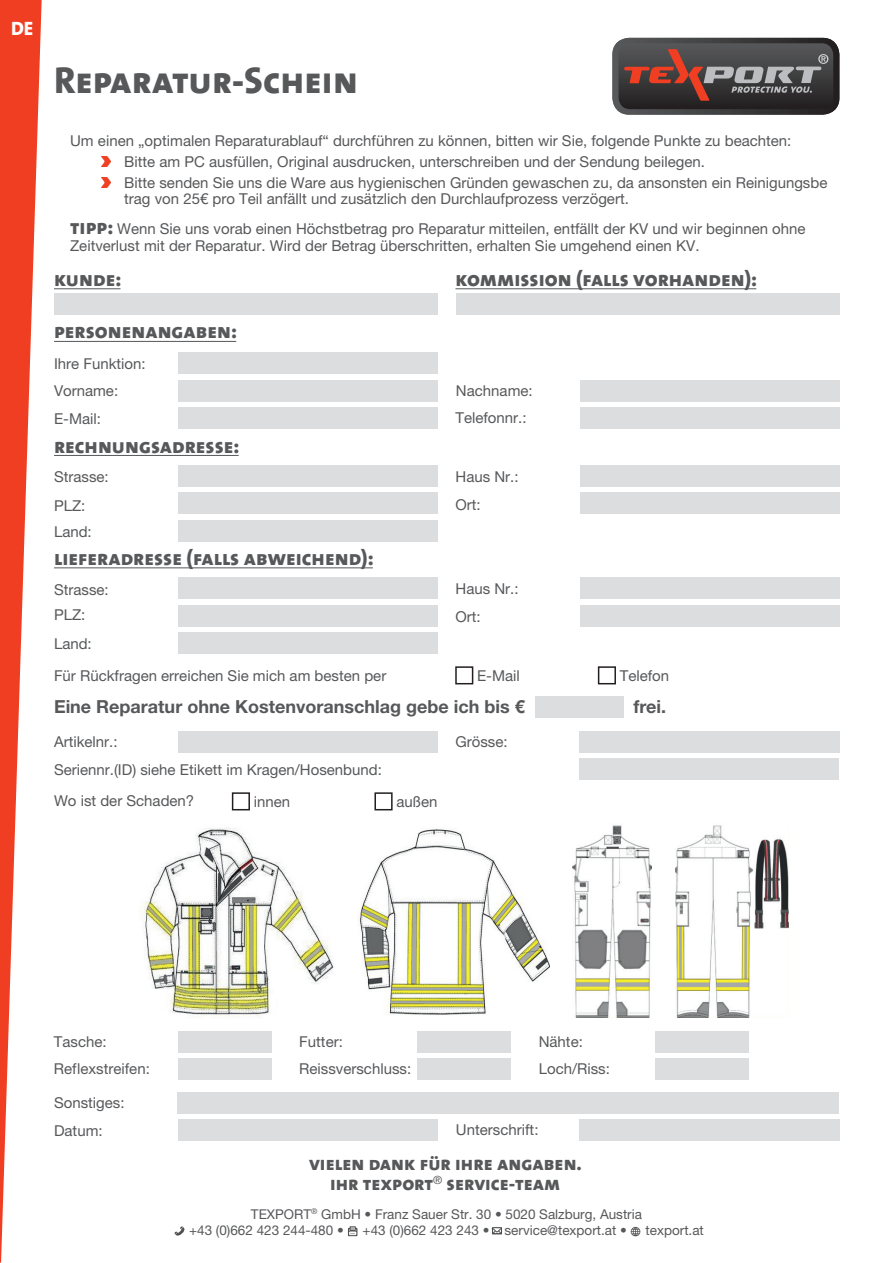
<style>
.page{position:relative;width:893px;height:1263px;background:#fff}
.page>*{position:absolute;margin:0;border:0;box-sizing:border-box;transform-origin:0 0}
.t1{font:37.5px "The Sans Extra Bold Caps";color:#57585a}
.t2{font:21px "The Sans Extra Bold Caps";color:#57585a}
.t3{font:19.5px/20.7px "The Sans Extra Bold Caps";color:#57585a;text-align:center}
.t4{font:19.5px "The Sans Extra Bold Caps";color:#fff}
.t5{font:700 18px "Helvetica Neue LT Pro";color:#57585a}
.t6{font:15px/27.3px "Helvetica Neue LT Pro";color:#57585a}
.t7{font:13.5px/16.5px "Helvetica Neue LT Pro";color:#57585a}
.s1{font-family:"The Sans Extra Bold Caps";font-size:21px}
</style>
<div class="page">
<svg style="left:174px;top:1226px;width:11px;height:10px"></svg>
<svg style="left:630px;top:1226px;width:11px;height:11px"></svg>
<svg style="left:491px;top:1227px;width:11px;height:8px"></svg>
<svg style="left:348px;top:1226px;width:10px;height:11px"></svg>
<svg style="left:0;top:0;width:42px;height:1262px"></svg>
<svg style="left:612px;top:38px;width:227px;height:77px;background:#564a4a"></svg>
<hr style="left:54px;top:288px;width:67px;height:1px;background:#57585a">
<hr style="left:54px;top:341px;width:182px;height:1px;background:#57585a">
<hr style="left:54px;top:455px;width:185px;height:1px;background:#57585a">
<hr style="left:54px;top:568px;width:319px;height:1px;background:#57585a">
<hr style="left:455px;top:288px;width:301px;height:1px;background:#57585a">
<div style="left:54px;top:293px;width:383px;height:22px;background:#dcdddf"></div>
<div style="left:456px;top:293px;width:383px;height:22px;background:#dcdddf"></div>
<div style="left:580px;top:465px;width:259px;height:21px;background:#dcdddf"></div>
<div style="left:178px;top:465px;width:259px;height:21px;background:#dcdddf"></div>
<div style="left:580px;top:493px;width:259px;height:21px;background:#dcdddf"></div>
<div style="left:178px;top:493px;width:259px;height:21px;background:#dcdddf"></div>
<div style="left:178px;top:520px;width:259px;height:21px;background:#dcdddf"></div>
<div style="left:580px;top:578px;width:259px;height:21px;background:#dcdddf"></div>
<div style="left:178px;top:578px;width:259px;height:21px;background:#dcdddf"></div>
<div style="left:580px;top:605px;width:259px;height:21px;background:#dcdddf"></div>
<div style="left:178px;top:605px;width:259px;height:21px;background:#dcdddf"></div>
<div style="left:178px;top:632px;width:259px;height:22px;background:#dcdddf"></div>
<div style="left:178px;top:1092px;width:661px;height:21px;background:#dcdddf"></div>
<div style="left:178px;top:1119px;width:259px;height:22px;background:#dcdddf"></div>
<div style="left:579px;top:1119px;width:260px;height:22px;background:#dcdddf"></div>
<div style="left:178px;top:1031px;width:94px;height:21px;background:#dcdddf"></div>
<div style="left:178px;top:1058px;width:94px;height:21px;background:#dcdddf"></div>
<div style="left:417px;top:1031px;width:94px;height:21px;background:#dcdddf"></div>
<div style="left:417px;top:1058px;width:94px;height:21px;background:#dcdddf"></div>
<div style="left:655px;top:1031px;width:94px;height:21px;background:#dcdddf"></div>
<div style="left:655px;top:1058px;width:94px;height:21px;background:#dcdddf"></div>
<div style="left:580px;top:380px;width:259px;height:21px;background:#dcdddf"></div>
<div style="left:178px;top:380px;width:259px;height:21px;background:#dcdddf"></div>
<div style="left:178px;top:353px;width:259px;height:21px;background:#dcdddf"></div>
<div style="left:580px;top:407px;width:259px;height:22px;background:#dcdddf"></div>
<div style="left:178px;top:407px;width:259px;height:22px;background:#dcdddf"></div>
<div style="left:178px;top:731px;width:259px;height:21px;background:#dcdddf"></div>
<div style="left:579px;top:759px;width:260px;height:21px;background:#dcdddf"></div>
<div style="left:579px;top:731px;width:260px;height:21px;background:#dcdddf"></div>
<div style="left:535px;top:696px;width:88px;height:21px;background:#dcdddf"></div>
<div style="left:455px;top:666px;width:18px;height:18px;border:2px solid #231f20"></div>
<div style="left:598px;top:666px;width:18px;height:18px;border:2px solid #231f20"></div>
<div style="left:232px;top:792px;width:18px;height:18px;border:2px solid #231f20"></div>
<div style="left:374px;top:792px;width:19px;height:18px;border:2px solid #231f20"></div>
<img style="left:142px;top:827px;width:192px;height:191px">
<img style="left:357px;top:829px;width:192px;height:186px">
<img style="left:573px;top:825px;width:79px;height:193px">
<img style="left:675px;top:825px;width:113px;height:193px">
<svg style="left:101px;top:156px;width:10px;height:11px"></svg>
<svg style="left:101px;top:177px;width:10px;height:11px"></svg>
<h3 class="t4" style="left:11px;top:12px;width:24px">DE</h3>
<h1 class="t1" style="left:54px;top:49px;width:305px">Reparatur-Schein</h1>
<p class="t6" style="left:124px;top:130px;width:705px;line-height:20.7px;text-indent:-54px">Um einen „optimalen Reparaturablauf“ durchführen zu können, bitten wir Sie, folgende Punkte zu beachten:<br>Bitte am PC ausfüllen, Original ausdrucken, unterschreiben und der Sendung beilegen.<br>Bitte senden Sie uns die Ware aus hygienischen Gründen gewaschen zu, da ansonsten ein Reinigungsbe</p>
<p class="t6" style="left:70px;top:184px;width:737px;line-height:29.7px;text-indent:54px">trag von 25€ pro Teil anfällt und zusätzlich den Durchlaufprozess verzögert.<br><span class="s1">tipp:</span> Wenn Sie uns vorab einen Höchstbetrag pro Reparatur mitteilen, entfällt der KV und wir beginnen ohne</p>
<p class="t6" style="left:70px;top:231px;width:631px">Zeitverlust mit der Reparatur. Wird der Betrag überschritten, erhalten Sie umgehend einen KV.</p>
<h2 class="t2" style="left:54px;top:261px;width:69px">kunde:</h2>
<h2 class="t2" style="left:54px;top:314px;width:185px">personenangaben:</h2>
<p class="t6" style="left:54px;top:350px;width:93px">Ihre Funktion:<br>Vorname:<br>E-Mail:</p>
<h2 class="t2" style="left:54px;top:428px;width:187px">rechnungsadresse:</h2>
<h2 class="t2" style="left:455px;top:261px;width:303px">kommission (falls vorhanden):</h2>
<p class="t6" style="left:455px;top:377px;width:79px">Nachname:<br>Telefonnr.:</p>
<p class="t6" style="left:54px;top:463px;width:56px">Strasse:</p>
<p class="t6" style="left:455px;top:463px;width:65px">Haus Nr.:<br>Ort:</p>
<p class="t6" style="left:54px;top:492px;width:33px">PLZ:</p>
<p class="t6" style="left:54px;top:518px;width:39px">Land:</p>
<h2 class="t2" style="left:54px;top:540px;width:321px">lieferadresse (falls abweichend):</h2>
<p class="t6" style="left:54px;top:575px;width:56px">Strasse:</p>
<p class="t6" style="left:54px;top:601px;width:33px">PLZ:</p>
<p class="t6" style="left:54px;top:630px;width:39px">Land:</p>
<p class="t6" style="left:455px;top:575px;width:65px;line-height:27.8px">Haus Nr.:<br>Ort:</p>
<p class="t6" style="left:54px;top:661px;width:334px">Für Rückfragen erreichen Sie mich am besten per</p>
<p class="t6" style="left:477px;top:661px;width:44px">E-Mail</p>
<p class="t6" style="left:620px;top:661px;width:51px">Telefon</p>
<p class="t5" style="left:54px;top:695px;width:472px">Eine Reparatur ohne Kostenvoranschlag gebe ich bis €</p>
<p class="t5" style="left:633px;top:695px;width:34px">frei.</p>
<p class="t6" style="left:54px;top:728px;width:329px">Artikelnr.:<br>Seriennr.(ID) siehe Etikett im Kragen/Hosenbund:</p>
<p class="t6" style="left:455px;top:728px;width:54px">Grösse:</p>
<p class="t6" style="left:54px;top:786px;width:142px">Wo ist der Schaden?</p>
<p class="t6" style="left:254px;top:787px;width:38px">innen</p>
<p class="t6" style="left:396px;top:787px;width:43px">außen</p>
<p class="t6" style="left:54px;top:1027px;width:54px">Tasche:</p>
<p class="t6" style="left:299px;top:1027px;width:45px">Futter:</p>
<p class="t6" style="left:539px;top:1027px;width:73px">Nähte:<br>Loch/Riss:</p>
<p class="t6" style="left:54px;top:1055px;width:97px">Reflexstreifen:</p>
<p class="t6" style="left:299px;top:1055px;width:113px">Reissverschluss:</p>
<p class="t6" style="left:54px;top:1089px;width:72px">Sonstiges:<br>Datum:</p>
<p class="t6" style="left:456px;top:1115px;width:84px">Unterschrift:</p>
<h3 class="t3" style="left:309px;top:1152px;width:274px">vielen dank für ihre angaben. ihr texport<sup>®</sup> service-team</h3>
<p class="t7" style="left:189px;top:1205px;width:454px;text-indent:62px">TEXPORT<sup>®</sup> GmbH • Franz Sauer Str. 30 • 5020 Salzburg, Austria +43 (0)662 423 244-480 •</p>
<p class="t7" style="left:363px;top:1222px;width:266px">+43 (0)662 423 243 • service@texport.at •</p>
<p class="t7" style="left:646px;top:1222px;width:60px">texport.at</p>
</div>
